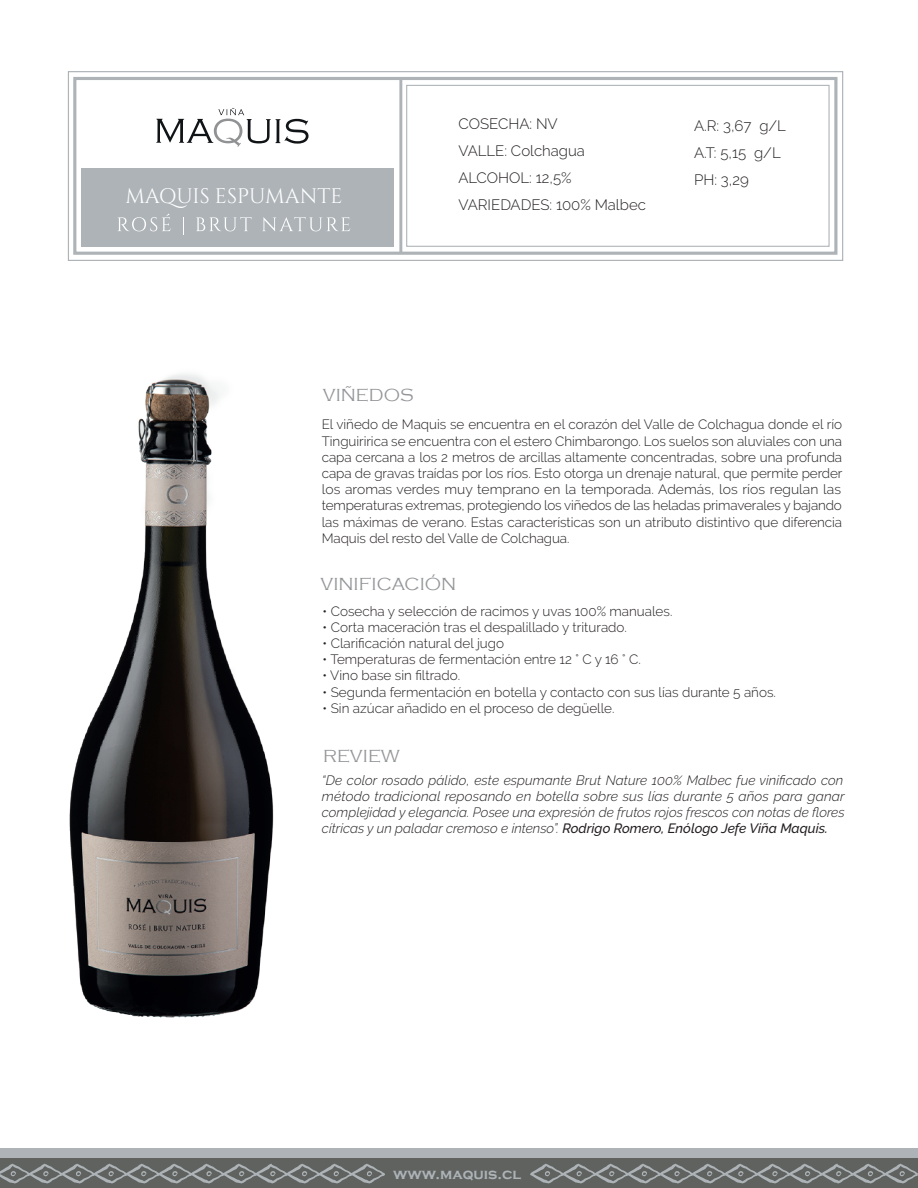
<style>
.page{position:relative;width:918px;height:1188px;background:#fff}
.page>*{position:absolute;margin:0;border:0;box-sizing:border-box;transform-origin:0 0}
.t1{font:21px "Cinzel";color:#fff}
.t2{font:300 18px "Copperplate Gothic";color:#939598}
.t3{font:300 18px "Copperplate Gothic";color:#fff}
.t4{font:300 15px/27px "Raleway";color:#231f20}
.t5{font:700 15px "Copperplate Gothic";color:#adb3b7}
.t6{font:300 13.5px/16.2px "Raleway";color:#231f20;text-align:justify}
.t7{font:italic 300 13.5px/16.2px "Raleway";color:#231f20;text-align:justify}
.s1{font-weight:500}
</style>
<div class="page">
<div style="left:73px;top:77px;width:764px;height:178px;border:3px solid #adb3b7"></div>
<hr style="left:399px;top:80px;width:3px;height:173px;background:#adb3b7">
<div style="left:68px;top:71px;width:775px;height:190px;border:1px solid #adb3b7"></div>
<svg style="left:156px;top:108px;width:153px;height:39px"></svg>
<img style="left:69px;top:374px;width:205px;height:644px">
<div style="left:82px;top:168px;width:312px;height:79px;background:#adb3b7"></div>
<div style="left:406px;top:85px;width:424px;height:162px;border:1px solid #adb3b7"></div>
<div style="left:0;top:1158px;width:918px;height:30px;background:#5f625f"></div>
<svg style="left:0;top:1164px;width:385px;height:19px"></svg>
<svg style="left:530px;top:1164px;width:388px;height:19px"></svg>
<div style="left:0;top:1149px;width:918px;height:9px;background:#adb3b7"></div>
<svg style="left:118px;top:213px;width:53px;height:18px"></svg>
<svg style="left:183px;top:217px;width:1px;height:18px"></svg>
<svg style="left:196px;top:217px;width:56px;height:14px"></svg>
<svg style="left:263px;top:217px;width:87px;height:14px"></svg>
<h2 class="t3" style="left:117px;top:179px;width:62px">VIOLA</h2>
<h1 class="t1" style="left:125px;top:183px;width:219px">MAQUIS ESPUMANTE</h1>
<p class="t4" style="left:458px;top:111px;width:189px">COSECHA: NV<br>VALLE: Colchagua<br>ALCOHOL: 12,5%<br>VARIEDADES: 100% Malbec</p>
<p class="t4" style="left:694px;top:112px;width:93px">A.R: 3,67 g/L<br>A.T: 5,15 g/L<br>PH: 3,29</p>
<h2 class="t2" style="left:323px;top:386px;width:92px">VIÑEDOS</h2>
<p class="t6" style="left:322px;top:417px;width:522px">El viñedo de Maquis se encuentra en el corazón del Valle de Colchagua donde el río Tinguiririca se encuentra con el estero Chimbarongo. Los suelos son aluviales con una capa cercana a los 2 metros de arcillas altamente concentradas, sobre una profunda capa de gravas traídas por los ríos. Esto otorga un drenaje natural, que permite perder los aromas verdes muy temprano en la temporada. Además, los ríos regulan las temperaturas extremas, protegiendo los viñedos de las heladas primaverales y bajando las máximas de verano. Estas características son un atributo distintivo que diferencia Maquis del resto del Valle de Colchagua.</p>
<h2 class="t2" style="left:320px;top:574px;width:137px">VINIFICACIÓN</h2>
<p class="t6" style="left:323px;top:603px;width:351px">• Cosecha y selección de racimos y uvas 100% manuales.</p>
<p class="t6" style="left:323px;top:619px;width:306px">• Corta maceración tras el despalillado y triturado.</p>
<p class="t6" style="left:323px;top:635px;width:183px">• Clarificación natural del jugo</p>
<p class="t6" style="left:323px;top:651px;width:320px">• Temperaturas de fermentación entre 12 ° C y 16 ° C.</p>
<p class="t6" style="left:323px;top:667px;width:139px">• Vino base sin filtrado.</p>
<p class="t6" style="left:323px;top:684px;width:455px">• Segunda fermentación en botella y contacto con sus lías durante 5 años.</p>
<p class="t6" style="left:323px;top:700px;width:293px">• Sin azúcar añadido en el proceso de degüelle.</p>
<h2 class="t2" style="left:323px;top:746px;width:78px">REVIEW</h2>
<p class="t7" style="left:322px;top:772px;width:524px">“De color rosado pálido, este espumante Brut Nature 100% Malbec fue vinificado con método tradicional reposando en botella sobre sus lías durante 5 años para ganar complejidad y elegancia. Posee una expresión de frutos rojos frescos con notas de flores cítricas y un paladar cremoso e intenso”. <span class="s1">Rodrigo Romero, Enólogo Jefe Viña Maquis.</span></p>
<p class="t5" style="left:393px;top:1166px;width:130px">www.maquis.cl</p>
</div>
